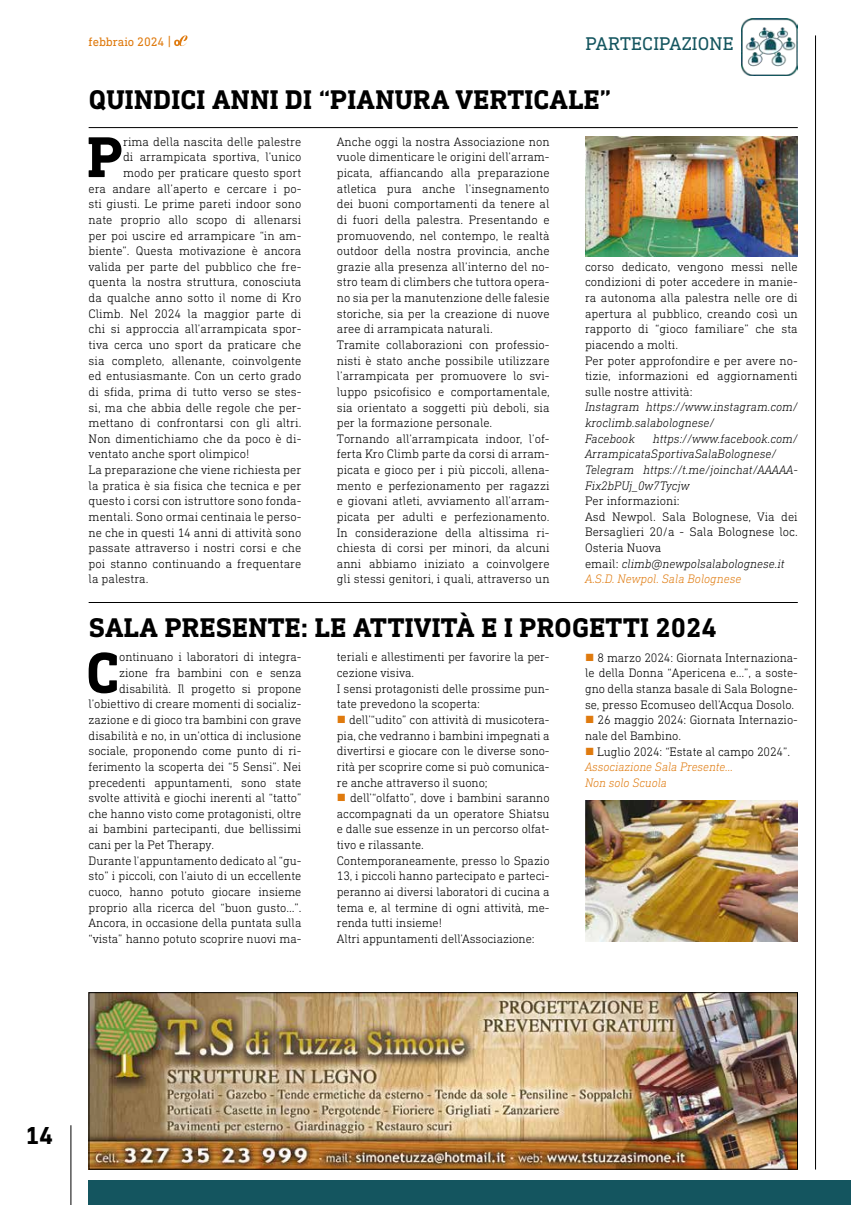
<style>
.page{position:relative;width:851px;height:1205px;background:#fff}
.page>*{position:absolute;margin:0;border:0;box-sizing:border-box;transform-origin:0 0}
.t1{font:700 58.5px "DIN Next Slab Pro";color:#000}
.t2{font:700 27.5px "DIN Next Slab Pro";letter-spacing:.01em;color:#000}
.t3{font:700 25px "DIN Next Slab Pro";color:#000}
.t4{font:18.75px "DIN Next Slab Pro";letter-spacing:.01em;color:#14555f}
.t5{font:300 12.5px/15.6px "DIN Next Slab Pro";color:#000}
.t6{font:italic 300 12.5px/15.6px "DIN Next Slab Pro";color:#000}
.t7{font:italic 300 12.5px/15.6px "DIN Next Slab Pro";letter-spacing:-.005em;color:#df7a0e}
.t8{font:12.5px "DIN Next Slab Pro";color:#df7a0e}
.s1{font-size:13.75px}
.s2{font-style:italic}
.s3{font-style:italic;color:#df7a0e}
.s4{color:#df7a0e}
.s5{font-style:normal;color:#000}
</style>
<div class="page">
<hr style="left:71px;top:1125px;width:1px;height:80px;background:#000">
<hr style="left:815px;top:35px;width:1px;height:1134px;background:#000">
<div style="left:89px;top:1180px;width:761px;height:25px;background:#14555f"></div>
<img style="left:741px;top:19px;width:56px;height:56px">
<hr style="left:89px;top:127px;width:708px;height:1px;background:#000">
<svg style="left:174px;top:35px;width:13px;height:11px"></svg>
<img style="left:585px;top:136px;width:212px;height:121px">
<hr style="left:89px;top:602px;width:708px;height:1px;background:#000">
<img style="left:585px;top:801px;width:212px;height:141px">
<img style="left:91px;top:994px;width:704px;height:173px">
<div style="left:89px;top:992px;width:708px;height:177px;border:1px solid #000"></div>
<p class="t8" style="left:89px;top:34px;width:84px">febbraio 2024 <span class="s1">|</span></p>
<h3 class="t4" style="left:585px;top:32px;width:150px">PARTECIPAZIONE</h3>
<h2 class="t2" style="left:89px;top:84px;width:524px">QUINDICI ANNI DI “PIANURA VERTICALE”</h2>
<h1 class="t1" style="left:87px;top:123px;width:38px">P</h1>
<p class="t5" style="left:123px;top:134px;width:180px">rima della nascita delle palestre</p>
<p class="t5" style="left:337px;top:134px;width:214px">Anche oggi la nostra Associazione non vuole dimenticare le origini dell’arram&shy;picata, affiancando alla preparazione atletica pura anche l’insegnamento dei buoni comportamenti da tenere al di fuori della palestra. Presentando e promuovendo, nel contempo, le realtà outdoor della nostra provincia, anche grazie alla presenza all’interno del no&shy;stro team di climbers che tuttora opera&shy;no sia per la manutenzione delle falesie storiche, sia per la creazione di nuove aree di arrampicata naturali.<br>Tramite collaborazioni con professio&shy;nisti è stato anche possibile utilizzare l’arrampicata per promuovere lo svi&shy;luppo psicofisico e comportamentale, sia orientato a soggetti più deboli, sia per la formazione personale.<br>Tornando all’arrampicata indoor, l’of&shy;ferta Kro Climb parte da corsi di arram&shy;picata e gioco per i più piccoli, allena&shy;mento e perfezionamento per ragazzi e giovani atleti, avviamento all’arram&shy;picata per adulti e perfezionamento.<br>In considerazione della altissima ri&shy;chiesta di corsi per minori, da alcuni anni abbiamo iniziato a coinvolgere gli stessi genitori, i quali, attraverso un</p>
<p class="t5" style="left:123px;top:149px;width:180px">di arrampicata sportiva, l’unico</p>
<p class="t5" style="left:123px;top:165px;width:180px">modo per praticare questo sport</p>
<p class="t5" style="left:89px;top:180px;width:214px">era andare all’aperto e cercare i po-</p>
<p class="t5" style="left:89px;top:196px;width:214px">sti giusti. Le prime pareti indoor sono</p>
<p class="t5" style="left:89px;top:212px;width:214px">nate proprio allo scopo di allenarsi</p>
<p class="t5" style="left:89px;top:227px;width:214px">per poi uscire ed arrampicare “in am-</p>
<p class="t5" style="left:89px;top:243px;width:214px">biente”. Questa motivazione è ancora</p>
<p class="t5" style="left:89px;top:259px;width:214px">valida per parte del pubblico che fre-</p>
<p class="t5" style="left:89px;top:274px;width:214px">quenta la nostra struttura, conosciuta</p>
<p class="t5" style="left:89px;top:290px;width:214px">da qualche anno sotto il nome di Kro</p>
<p class="t5" style="left:89px;top:305px;width:214px">Climb. Nel 2024 la maggior parte di</p>
<p class="t5" style="left:89px;top:321px;width:214px">chi si approccia all’arrampicata spor-</p>
<p class="t5" style="left:89px;top:337px;width:214px">tiva cerca uno sport da praticare che</p>
<p class="t5" style="left:89px;top:352px;width:214px">sia completo, allenante, coinvolgente</p>
<p class="t5" style="left:89px;top:368px;width:214px">ed entusiasmante. Con un certo grado</p>
<p class="t5" style="left:89px;top:384px;width:214px">di sfida, prima di tutto verso se stes-</p>
<p class="t5" style="left:89px;top:399px;width:214px">si, ma che abbia delle regole che per-</p>
<p class="t5" style="left:89px;top:415px;width:214px">mettano di confrontarsi con gli altri.</p>
<p class="t5" style="left:89px;top:430px;width:214px">Non dimentichiamo che da poco è di-</p>
<p class="t5" style="left:89px;top:446px;width:162px">ventato anche sport olimpico!</p>
<p class="t5" style="left:89px;top:462px;width:214px">La preparazione che viene richiesta per</p>
<p class="t5" style="left:89px;top:477px;width:214px">la pratica è sia fisica che tecnica e per</p>
<p class="t5" style="left:89px;top:493px;width:214px">questo i corsi con istruttore sono fonda-</p>
<p class="t5" style="left:89px;top:509px;width:214px">mentali. Sono ormai centinaia le perso-</p>
<p class="t5" style="left:89px;top:524px;width:214px">ne che in questi 14 anni di attività sono</p>
<p class="t5" style="left:89px;top:540px;width:214px">passate attraverso i nostri corsi e che</p>
<p class="t5" style="left:89px;top:555px;width:214px">poi stanno continuando a frequentare</p>
<p class="t5" style="left:89px;top:571px;width:61px">la palestra.</p>
<p class="t5" style="left:585px;top:258px;width:214px">corso dedicato, vengono messi nelle condizioni di poter accedere in manie&shy;ra autonoma alla palestra nelle ore di apertura al pubblico, creando così un rapporto di “gioco familiare” che sta piacendo a molti.<br>Per poter approfondire e per avere no&shy;tizie, informazioni ed aggiornamenti sulle nostre attività:</p>
<p class="t6" style="left:585px;top:399px;width:214px">Instagram https://www.instagram.com/ kroclimb.salabolognese/<br>Facebook</p>
<p class="t6" style="left:585px;top:430px;width:214px;text-indent:68px">https://www.facebook.com/<br>ArrampicataSportivaSalaBolognese/<br>Telegram https://t.me/joinchat/AAAAA-<br>Fix2bPUj_0w7Tycjw</p>
<p class="t5" style="left:585px;top:493px;width:214px">Per informazioni:<br>Asd Newpol. Sala Bolognese, Via dei<br>Bersaglieri 20/a - Sala Bolognese loc.<br>Osteria Nuova<br>email: <span class="s2">climb@newpolsalabolognese.it<br></span><span class="s3">A.S.D. Newpol. Sala Bolognese</span></p>
<h2 class="t2" style="left:89px;top:612px;width:629px">SALA PRESENTE: LE ATTIVITÀ E I PROGETTI 2024</h2>
<p class="t5" style="left:337px;top:649px;width:214px">teriali e allestimenti per favorire la per&shy;cezione visiva.<br>I sensi protagonisti delle prossime pun&shy;tate prevedono la scoperta:</p>
<p class="t5" style="left:337px;top:712px;width:214px;text-align:justify"><span class="s4">■</span> dell’“udito” con attività di musicotera&shy;pia, che vedranno i bambini impegnati a divertirsi e giocare con le diverse sono&shy;rità per scoprire come si può comunica&shy;re anche attraverso il suono;</p>
<p class="t5" style="left:337px;top:790px;width:214px"><span class="s4">■</span> dell’“olfatto”, dove i bambini saranno accompagnati da un operatore Shiatsu e dalle sue essenze in un percorso olfat&shy;tivo e rilassante.<br>Contemporaneamente, presso lo Spazio 13, i piccoli hanno partecipato e parteci&shy;peranno ai diversi laboratori di cucina a tema e, al termine di ogni attività, me&shy;renda tutti insieme!<br>Altri appuntamenti dell’Associazione:</p>
<h1 class="t1" style="left:86px;top:638px;width:35px">C</h1>
<p class="t5" style="left:119px;top:649px;width:184px">ontinuano i laboratori di integra-</p>
<p class="t5" style="left:585px;top:649px;width:214px;text-align:justify"><span class="s4">■</span> 8 marzo 2024: Giornata Internaziona&shy;le della Donna “Apericena e…”, a soste&shy;gno della stanza basale di Sala Bologne&shy;se, presso Ecomuseo dell’Acqua Dosolo.</p>
<p class="t5" style="left:585px;top:712px;width:214px"><span class="s4">■</span> 26 maggio 2024: Giornata Internazio&shy;nale del Bambino.</p>
<p class="t7" style="left:585px;top:743px;width:206px">■ <span class="s5">Luglio 2024: “Estate al campo 2024”.<br></span>Associazione Sala Presente…<br>Non solo Scuola</p>
<p class="t5" style="left:119px;top:665px;width:184px">zione fra bambini con e senza</p>
<p class="t5" style="left:119px;top:680px;width:184px">disabilità. Il progetto si propone</p>
<p class="t5" style="left:89px;top:696px;width:214px">l’obiettivo di creare momenti di socializ-</p>
<p class="t5" style="left:89px;top:712px;width:214px">zazione e di gioco tra bambini con grave</p>
<p class="t5" style="left:89px;top:727px;width:214px">disabilità e no, in un’ottica di inclusione</p>
<p class="t5" style="left:89px;top:743px;width:214px">sociale, proponendo come punto di ri-</p>
<p class="t5" style="left:89px;top:759px;width:214px">ferimento la scoperta dei “5 Sensi”. Nei</p>
<p class="t5" style="left:89px;top:774px;width:214px">precedenti appuntamenti, sono state</p>
<p class="t5" style="left:89px;top:790px;width:214px">svolte attività e giochi inerenti al “tatto”</p>
<p class="t5" style="left:89px;top:805px;width:214px">che hanno visto come protagonisti, oltre</p>
<p class="t5" style="left:89px;top:821px;width:214px">ai bambini partecipanti, due bellissimi</p>
<p class="t5" style="left:89px;top:837px;width:127px">cani per la Pet Therapy.</p>
<p class="t5" style="left:89px;top:852px;width:214px">Durante l’appuntamento dedicato al “gu-</p>
<p class="t5" style="left:89px;top:868px;width:214px">sto” i piccoli, con l’aiuto di un eccellente</p>
<p class="t5" style="left:89px;top:884px;width:214px">cuoco, hanno potuto giocare insieme</p>
<p class="t5" style="left:89px;top:899px;width:214px">proprio alla ricerca del “buon gusto…”.</p>
<p class="t5" style="left:89px;top:915px;width:214px">Ancora, in occasione della puntata sulla</p>
<p class="t5" style="left:89px;top:930px;width:214px">“vista” hanno potuto scoprire nuovi ma-</p>
<h3 class="t3" style="left:25px;top:1121px;width:29px">14</h3>
</div>
